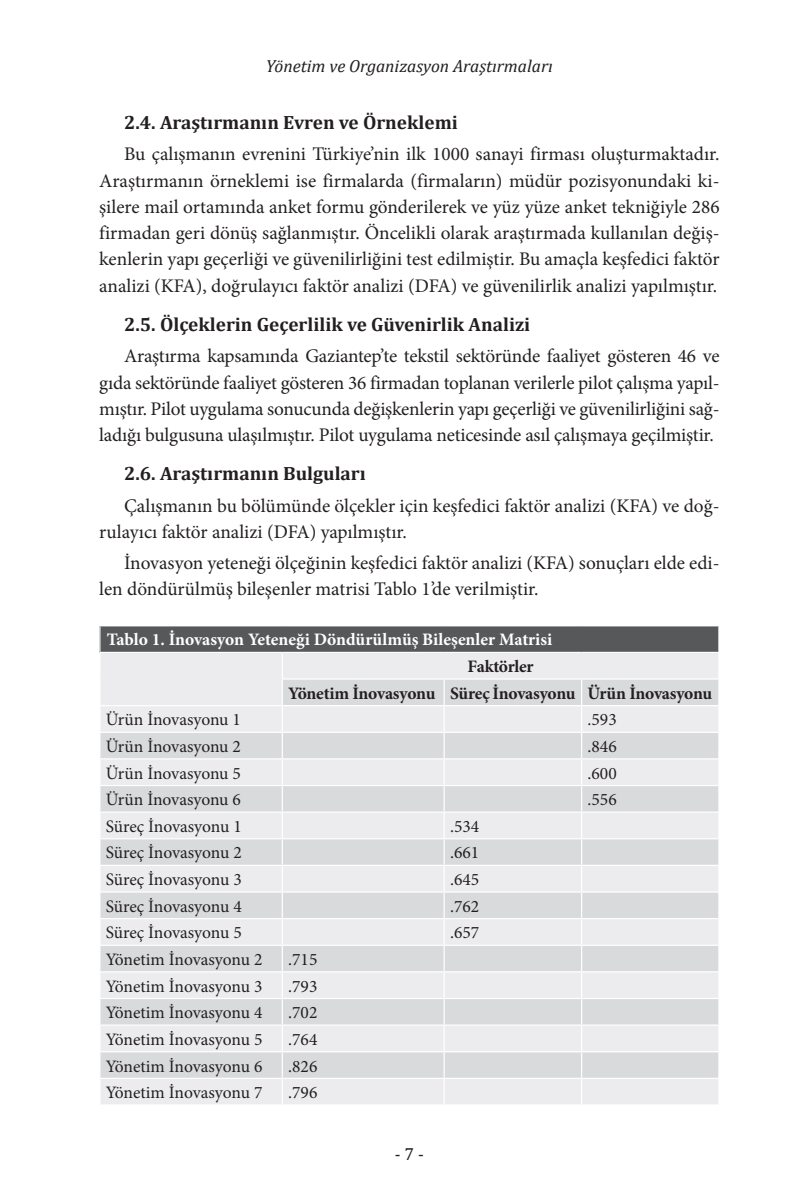
<style>
.page{position:relative;width:794px;height:1191px;background:#fff}
.page>*{position:absolute;margin:0;border:0;box-sizing:border-box;transform-origin:0 0}
.t1{font:19.25px/26.2px "Minion Pro";color:#231f20;text-align:justify}
.t2{font:700 19.25px "Cambria";color:#231f20}
.t3{font:17.5px "Minion Pro";letter-spacing:-.005em;color:#231f20}
.t4{font:700 17.5px/26.6px "Minion Pro";letter-spacing:-.015em;color:#231f20;text-align:center}
.t5{font:700 17.5px "Minion Pro";color:#fff}
.t6{font:italic 17.5px "Cambria";color:#231f20}
.t7{font:17.5px "Cambria";color:#231f20}
</style>
<div class="page">
<div style="left:100px;top:626px;width:619px;height:26px;background:#57585a"></div>
<div style="left:100px;top:653px;width:618px;height:451px;background:#ececee"></div>
<svg style="left:100px;top:679px;width:618px;height:398px;background:#e2e3e5"></svg>
<hr style="left:282px;top:678px;width:162px;height:1px;background:#fff">
<hr style="left:444px;top:678px;width:137px;height:1px;background:#fff">
<hr style="left:443px;top:679px;width:2px;height:26px;background:#fff">
<hr style="left:581px;top:678px;width:138px;height:1px;background:#fff">
<hr style="left:99px;top:705px;width:183px;height:1px;background:#fff">
<hr style="left:282px;top:705px;width:162px;height:1px;background:#fff">
<hr style="left:444px;top:705px;width:137px;height:1px;background:#fff">
<hr style="left:443px;top:706px;width:2px;height:25px;background:#fff">
<hr style="left:581px;top:705px;width:138px;height:1px;background:#fff">
<hr style="left:99px;top:731px;width:183px;height:2px;background:#fff">
<hr style="left:282px;top:731px;width:162px;height:2px;background:#fff">
<hr style="left:444px;top:731px;width:137px;height:2px;background:#fff">
<hr style="left:443px;top:733px;width:2px;height:25px;background:#fff">
<hr style="left:581px;top:731px;width:138px;height:2px;background:#fff">
<hr style="left:99px;top:758px;width:183px;height:1px;background:#fff">
<hr style="left:282px;top:758px;width:162px;height:1px;background:#fff">
<hr style="left:444px;top:758px;width:137px;height:1px;background:#fff">
<hr style="left:443px;top:759px;width:2px;height:26px;background:#fff">
<hr style="left:581px;top:758px;width:138px;height:1px;background:#fff">
<hr style="left:99px;top:785px;width:183px;height:1px;background:#fff">
<hr style="left:282px;top:785px;width:162px;height:1px;background:#fff">
<hr style="left:444px;top:785px;width:137px;height:1px;background:#fff">
<hr style="left:443px;top:786px;width:2px;height:25px;background:#fff">
<hr style="left:581px;top:785px;width:138px;height:1px;background:#fff">
<hr style="left:99px;top:811px;width:183px;height:1px;background:#fff">
<hr style="left:282px;top:811px;width:162px;height:1px;background:#fff">
<hr style="left:444px;top:811px;width:137px;height:1px;background:#fff">
<hr style="left:443px;top:812px;width:2px;height:26px;background:#fff">
<hr style="left:581px;top:811px;width:138px;height:1px;background:#fff">
<hr style="left:99px;top:838px;width:183px;height:1px;background:#fff">
<hr style="left:282px;top:838px;width:162px;height:1px;background:#fff">
<hr style="left:444px;top:838px;width:137px;height:1px;background:#fff">
<hr style="left:443px;top:839px;width:2px;height:25px;background:#fff">
<hr style="left:581px;top:838px;width:138px;height:1px;background:#fff">
<hr style="left:99px;top:864px;width:183px;height:2px;background:#fff">
<hr style="left:282px;top:864px;width:162px;height:2px;background:#fff">
<hr style="left:444px;top:864px;width:137px;height:2px;background:#fff">
<hr style="left:443px;top:866px;width:2px;height:25px;background:#fff">
<hr style="left:581px;top:864px;width:138px;height:2px;background:#fff">
<hr style="left:99px;top:891px;width:183px;height:1px;background:#fff">
<hr style="left:282px;top:891px;width:162px;height:1px;background:#fff">
<hr style="left:444px;top:891px;width:137px;height:1px;background:#fff">
<hr style="left:443px;top:892px;width:2px;height:26px;background:#fff">
<hr style="left:581px;top:891px;width:138px;height:1px;background:#fff">
<hr style="left:99px;top:918px;width:183px;height:1px;background:#fff">
<hr style="left:282px;top:918px;width:162px;height:1px;background:#fff">
<hr style="left:444px;top:918px;width:137px;height:1px;background:#fff">
<hr style="left:443px;top:919px;width:2px;height:25px;background:#fff">
<hr style="left:581px;top:918px;width:138px;height:1px;background:#fff">
<hr style="left:99px;top:944px;width:183px;height:2px;background:#fff">
<hr style="left:282px;top:944px;width:162px;height:2px;background:#fff">
<hr style="left:444px;top:944px;width:137px;height:2px;background:#fff">
<hr style="left:443px;top:946px;width:2px;height:25px;background:#fff">
<hr style="left:581px;top:944px;width:138px;height:2px;background:#fff">
<hr style="left:99px;top:971px;width:183px;height:1px;background:#fff">
<hr style="left:282px;top:971px;width:162px;height:1px;background:#fff">
<hr style="left:444px;top:971px;width:137px;height:1px;background:#fff">
<hr style="left:443px;top:972px;width:2px;height:26px;background:#fff">
<hr style="left:581px;top:971px;width:138px;height:1px;background:#fff">
<hr style="left:99px;top:998px;width:183px;height:1px;background:#fff">
<hr style="left:282px;top:998px;width:162px;height:1px;background:#fff">
<hr style="left:444px;top:998px;width:137px;height:1px;background:#fff">
<hr style="left:443px;top:999px;width:2px;height:25px;background:#fff">
<hr style="left:581px;top:998px;width:138px;height:1px;background:#fff">
<hr style="left:99px;top:1024px;width:183px;height:1px;background:#fff">
<hr style="left:282px;top:1024px;width:162px;height:1px;background:#fff">
<hr style="left:444px;top:1024px;width:137px;height:1px;background:#fff">
<hr style="left:443px;top:1025px;width:2px;height:26px;background:#fff">
<hr style="left:581px;top:1024px;width:138px;height:1px;background:#fff">
<hr style="left:99px;top:1051px;width:183px;height:1px;background:#fff">
<hr style="left:282px;top:1051px;width:162px;height:1px;background:#fff">
<hr style="left:444px;top:1051px;width:137px;height:1px;background:#fff">
<hr style="left:443px;top:1052px;width:2px;height:25px;background:#fff">
<hr style="left:581px;top:1051px;width:138px;height:1px;background:#fff">
<hr style="left:99px;top:1077px;width:183px;height:2px;background:#fff">
<hr style="left:282px;top:1077px;width:162px;height:2px;background:#fff">
<svg style="left:282px;top:653px;width:1px;height:451px"></svg>
<hr style="left:444px;top:1077px;width:137px;height:2px;background:#fff">
<hr style="left:443px;top:1079px;width:2px;height:25px;background:#fff">
<hr style="left:581px;top:1077px;width:138px;height:2px;background:#fff">
<svg style="left:581px;top:679px;width:1px;height:425px"></svg>
<svg style="left:99px;top:626px;width:1px;height:26px"></svg>
<svg style="left:718px;top:626px;width:1px;height:452px"></svg>
<hr style="left:581px;top:652px;width:138px;height:1px;background:#fff">
<p class="t6" style="left:266px;top:54px;width:288px">Yönetim ve Organizasyon Araştırmaları</p>
<p class="t2" style="left:124px;top:109px;width:335px">2.4. Araştırmanın Evren ve Örneklemi</p>
<p class="t1" style="left:99px;top:141px;width:622px;text-indent:25px">Bu çalışmanın evrenini Türkiye’nin ilk 1000 sanayi firması oluşturmaktadır.<br>Araştırmanın örneklemi ise firmalarda (firmaların) müdür pozisyonundaki ki&shy;şilere mail ortamında anket formu gönderilerek ve yüz yüze anket tekniğiyle 286 firmadan geri dönüş sağlanmıştır. Öncelikli olarak araştırmada kullanılan değiş&shy;kenlerin yapı geçerliği ve güvenilirliğini test edilmiştir. Bu amaçla keşfedici faktör analizi (KFA), doğrulayıcı faktör analizi (DFA) ve güvenilirlik analizi yapılmıştır.</p>
<p class="t2" style="left:124px;top:311px;width:408px">2.5. Ölçeklerin Geçerlilik ve Güvenirlik Analizi</p>
<p class="t1" style="left:99px;top:343px;width:622px;text-indent:25px">Araştırma kapsamında Gaziantep’te tekstil sektöründe faaliyet gösteren 46 ve gıda sektöründe faaliyet gösteren 36 firmadan toplanan verilerle pilot çalışma yapıl&shy;mıştır. Pilot uygulama sonucunda değişkenlerin yapı geçerliği ve güvenilirliğini sağ&shy;ladığı bulgusuna ulaşılmıştır. Pilot uygulama neticesinde asıl çalışmaya geçilmiştir.</p>
<p class="t2" style="left:124px;top:460px;width:243px">2.6. Araştırmanın Bulguları</p>
<p class="t1" style="left:99px;top:492px;width:622px;text-indent:25px">Çalışmanın bu bölümünde ölçekler için keşfedici faktör analizi (KFA) ve doğ&shy;rulayıcı faktör analizi (DFA) yapılmıştır.</p>
<p class="t1" style="left:99px;top:550px;width:622px;text-indent:25px">İnovasyon yeteneği ölçeğinin keşfedici faktör analizi (KFA) sonuçları elde edi&shy;len döndürülmüş bileşenler matrisi Tablo 1’de verilmiştir.</p>
<p class="t5" style="left:107px;top:627px;width:447px">Tablo 1. İnovasyon Yeteneği Döndürülmüş Bileşenler Matrisi</p>
<p class="t4" style="left:288px;top:653px;width:425px">Faktörler<br>Yönetim İnovasyonu Süreç İnovasyonu Ürün İnovasyonu</p>
<p class="t3" style="left:106px;top:708px;width:137px">Ürün İnovasyonu 1</p>
<p class="t3" style="left:587px;top:708px;width:31px">.593</p>
<p class="t3" style="left:106px;top:734px;width:137px">Ürün İnovasyonu 2</p>
<p class="t3" style="left:587px;top:734px;width:31px">.846</p>
<p class="t3" style="left:106px;top:761px;width:137px">Ürün İnovasyonu 5</p>
<p class="t3" style="left:587px;top:761px;width:31px">.600</p>
<p class="t3" style="left:106px;top:788px;width:137px">Ürün İnovasyonu 6</p>
<p class="t3" style="left:587px;top:788px;width:31px">.556</p>
<p class="t3" style="left:106px;top:814px;width:137px">Süreç İnovasyonu 1</p>
<p class="t3" style="left:450px;top:814px;width:31px">.534</p>
<p class="t3" style="left:106px;top:841px;width:137px">Süreç İnovasyonu 2</p>
<p class="t3" style="left:450px;top:841px;width:31px">.661</p>
<p class="t3" style="left:106px;top:867px;width:137px">Süreç İnovasyonu 3</p>
<p class="t3" style="left:450px;top:867px;width:31px">.645</p>
<p class="t3" style="left:106px;top:894px;width:137px">Süreç İnovasyonu 4</p>
<p class="t3" style="left:450px;top:894px;width:31px">.762</p>
<p class="t3" style="left:106px;top:921px;width:137px">Süreç İnovasyonu 5</p>
<p class="t3" style="left:450px;top:921px;width:31px">.657</p>
<p class="t3" style="left:106px;top:947px;width:158px">Yönetim İnovasyonu 2</p>
<p class="t3" style="left:288px;top:947px;width:31px">.715</p>
<p class="t3" style="left:106px;top:974px;width:158px">Yönetim İnovasyonu 3</p>
<p class="t3" style="left:288px;top:974px;width:31px">.793</p>
<p class="t3" style="left:106px;top:1001px;width:158px">Yönetim İnovasyonu 4</p>
<p class="t3" style="left:288px;top:1001px;width:31px">.702</p>
<p class="t3" style="left:106px;top:1027px;width:158px">Yönetim İnovasyonu 5</p>
<p class="t3" style="left:288px;top:1027px;width:31px">.764</p>
<p class="t3" style="left:106px;top:1054px;width:158px">Yönetim İnovasyonu 6</p>
<p class="t3" style="left:288px;top:1054px;width:31px">.826</p>
<p class="t3" style="left:106px;top:1080px;width:158px">Yönetim İnovasyonu 7</p>
<p class="t3" style="left:288px;top:1080px;width:31px">.796</p>
<p class="t7" style="left:395px;top:1143px;width:31px">- 7 -</p>
</div>
